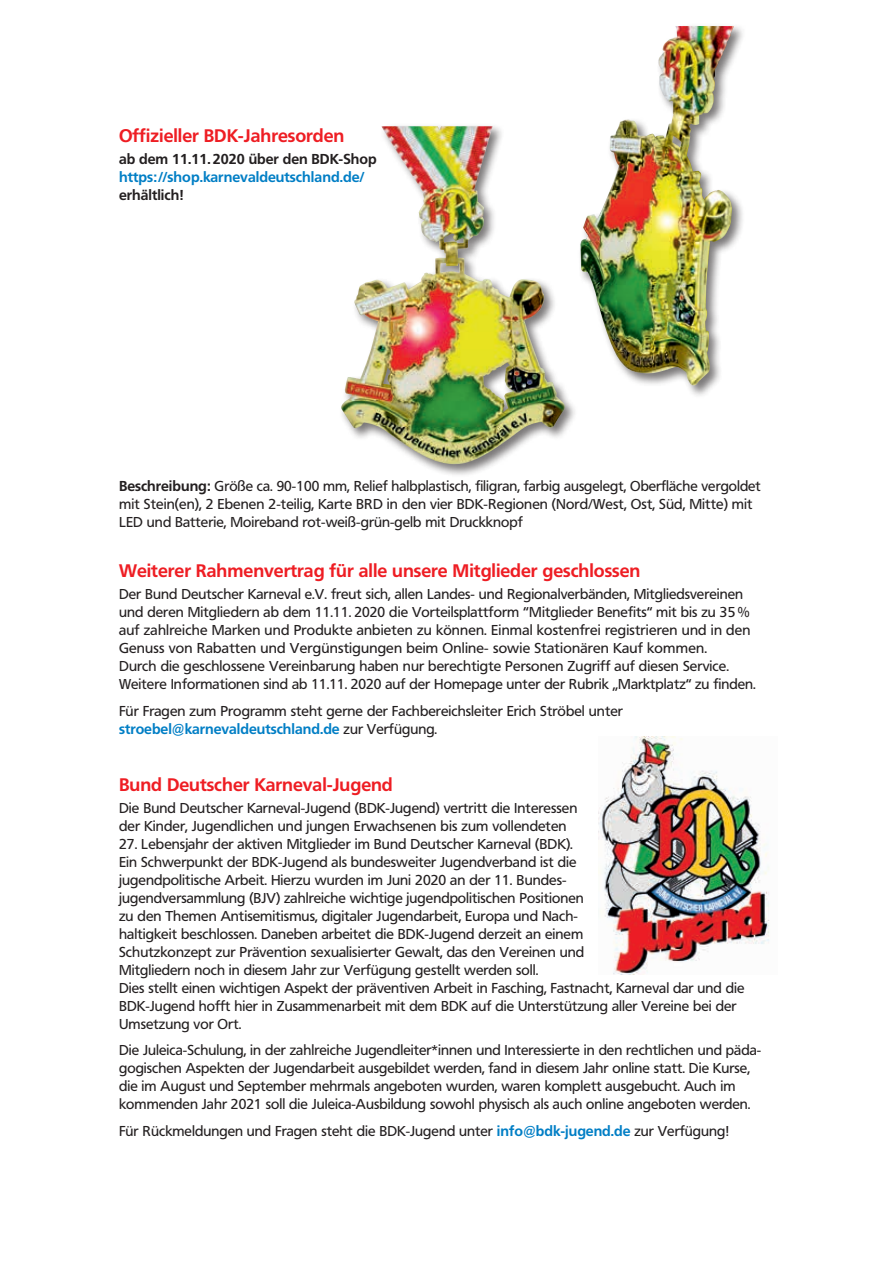
<style>
.page{position:relative;width:893px;height:1263px;background:#fff}
.page>*{position:absolute;margin:0;border:0;box-sizing:border-box;transform-origin:0 0}
.t1{font:700 18px "Frutiger BQ";color:#ee1d23}
.t2{font:14.25px/18px "Frutiger BQ";color:#231f20}
.t3{font:700 14.25px "Frutiger BQ";color:#231f20}
.t4{font:700 14.25px "Frutiger BQ";color:#007ec5}
.s1{font-weight:700}
.s2{font-weight:700;color:#007ec5}
</style>
<div class="page">
<div style="left:339px;top:123px;width:239px;height:355px;background:#231f20;opacity:.6"></div>
<img style="left:341px;top:126px;width:224px;height:340px">
<div style="left:577px;top:23px;width:169px;height:375px;background:#231f20;opacity:.6"></div>
<img style="left:580px;top:26px;width:130px;height:359px">
<img style="left:598px;top:737px;width:171px;height:237px">
<p class="t1" style="left:119px;top:125px;width:227px">Offizieller BDK-Jahresorden</p>
<p class="t3" style="left:119px;top:150px;width:259px">ab dem 11.11.2020 über den BDK-Shop</p>
<p class="t4" style="left:119px;top:168px;width:247px">https://shop.karnevaldeutschland.de/</p>
<p class="t3" style="left:119px;top:186px;width:66px">erhältlich!</p>
<p class="t2" style="left:119px;top:478px;width:643px"><span class="s1">Beschreibung:</span> Größe ca. 90-100 mm, Relief halbplastisch, filigran, farbig ausgelegt, Oberfläche vergoldet mit Stein(en), 2 Ebenen 2-teilig, Karte BRD in den vier BDK-Regionen (Nord/West, Ost, Süd, Mitte) mit<br>LED und Batterie, Moireband rot-weiß-grün-gelb mit Druckknopf</p>
<p class="t1" style="left:119px;top:560px;width:523px">Weiterer Rahmenvertrag für alle unsere Mitglieder geschlossen</p>
<p class="t2" style="left:119px;top:585px;width:638px">Der Bund Deutscher Karneval e.V. freut sich, allen Landes- und Regionalverbänden, Mitgliedsvereinen und deren Mitgliedern ab dem 11.11. 2020 die Vorteilsplattform “Mitglieder Benefits“ mit bis zu 35 % auf zahlreiche Marken und Produkte anbieten zu können. Einmal kostenfrei registrieren und in den Genuss von Rabatten und Vergünstigungen beim Online- sowie Stationären Kauf kommen.<br>Durch die geschlossene Vereinbarung haben nur berechtigte Personen Zugriff auf diesen Service.<br>Weitere Informationen sind ab 11.11. 2020 auf der Homepage unter der Rubrik „Marktplatz“ zu finden.</p>
<p class="t2" style="left:119px;top:702px;width:505px">Für Fragen zum Programm steht gerne der Fachbereichsleiter Erich Ströbel unter <span class="s2">stroebel@karnevaldeutschland.de</span> zur Verfügung.</p>
<p class="t1" style="left:119px;top:774px;width:275px">Bund Deutscher Karneval-Jugend</p>
<p class="t2" style="left:119px;top:799px;width:460px">Die Bund Deutscher Karneval-Jugend (BDK-Jugend) vertritt die Interessen der Kinder, Jugendlichen und jungen Erwachsenen bis zum vollendeten</p>
<p class="t2" style="left:119px;top:835px;width:627px">27. Lebensjahr der aktiven Mitglieder im Bund Deutscher Karneval (BDK).<br>Ein Schwerpunkt der BDK-Jugend als bundesweiter Jugendverband ist die<br>jugendpolitische Arbeit. Hierzu wurden im Juni 2020 an der 11. Bundes-<br>jugendversammlung (BJV) zahlreiche wichtige jugendpolitischen Positionen<br>zu den Themen Antisemitismus, digitaler Jugendarbeit, Europa und Nach-<br>haltigkeit beschlossen. Daneben arbeitet die BDK-Jugend derzeit an einem<br>Schutzkonzept zur Prävention sexualisierter Gewalt, das den Vereinen und<br>Mitgliedern noch in diesem Jahr zur Verfügung gestellt werden soll.<br>Dies stellt einen wichtigen Aspekt der präventiven Arbeit in Fasching, Fastnacht, Karneval dar und die BDK-Jugend hofft hier in Zusammenarbeit mit dem BDK auf die Unterstützung aller Vereine bei der Umsetzung vor Ort.</p>
<p class="t2" style="left:119px;top:1042px;width:643px">Die Juleica-Schulung, in der zahlreiche Jugendleiter*innen und Interessierte in den rechtlichen und päda&shy;gogischen Aspekten der Jugendarbeit ausgebildet werden, fand in diesem Jahr online statt. Die Kurse, die im August und September mehrmals angeboten wurden, waren komplett ausgebucht. Auch im kommenden Jahr 2021 soll die Juleica-Ausbildung sowohl physisch als auch online angeboten werden.</p>
<p class="t2" style="left:119px;top:1122px;width:611px">Für Rückmeldungen und Fragen steht die BDK-Jugend unter <span class="s2">info@bdk-jugend.de</span> zur Verfügung!</p>
</div>
